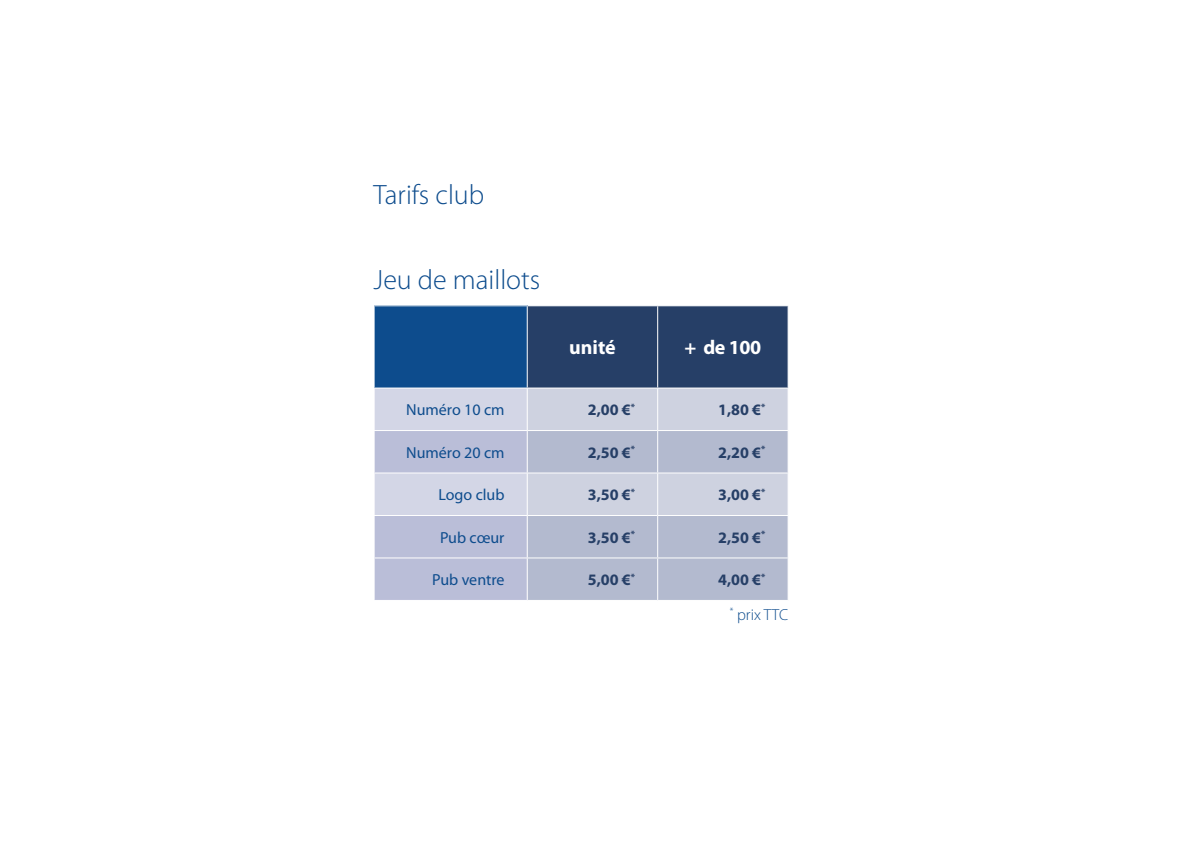
<style>
.page{position:relative;width:1191px;height:851px;background:#fff}
.page>*{position:absolute;margin:0;border:0;box-sizing:border-box;transform-origin:0 0}
.t1{font:300 28px "Myriad Pro";color:#0d4c8d}
.t2{font:700 20px "Myriad Pro";letter-spacing:-.005em;color:#fff}
.t3{font:700 16px "Myriad Pro";color:#263f67}
.t4{font:16px "Myriad Pro";color:#0d4c8d}
.t5{font:300 16px/34.6px "Myriad Pro";color:#0d4c8d}
.s1{font-weight:700;color:#263f67}
</style>
<div class="page">
<svg style="left:374px;top:306px;width:413px;height:294px;background:#7e91b1"></svg>
<svg style="left:528px;top:431px;width:259px;height:169px;background:#bac0d3"></svg>
<hr style="left:527px;top:306px;width:1px;height:81px;background:#fff">
<hr style="left:657px;top:306px;width:1px;height:81px;background:#fff">
<hr style="left:373px;top:387px;width:154px;height:1px;background:#fff">
<hr style="left:527px;top:387px;width:130px;height:1px;background:#fff">
<hr style="left:657px;top:387px;width:131px;height:1px;background:#fff">
<hr style="left:527px;top:388px;width:1px;height:42px;background:#fff">
<hr style="left:657px;top:388px;width:1px;height:42px;background:#fff">
<hr style="left:373px;top:430px;width:154px;height:1px;background:#fff">
<hr style="left:527px;top:430px;width:130px;height:1px;background:#fff">
<hr style="left:527px;top:431px;width:1px;height:41px;background:#fff">
<hr style="left:657px;top:430px;width:131px;height:1px;background:#fff">
<hr style="left:657px;top:431px;width:1px;height:41px;background:#fff">
<hr style="left:373px;top:472px;width:154px;height:1px;background:#fff">
<hr style="left:527px;top:472px;width:130px;height:1px;background:#fff">
<hr style="left:527px;top:473px;width:1px;height:42px;background:#fff">
<hr style="left:657px;top:472px;width:131px;height:1px;background:#fff">
<hr style="left:657px;top:473px;width:1px;height:42px;background:#fff">
<hr style="left:373px;top:515px;width:154px;height:1px;background:#fff">
<hr style="left:527px;top:515px;width:130px;height:1px;background:#fff">
<hr style="left:527px;top:516px;width:1px;height:41px;background:#fff">
<hr style="left:657px;top:515px;width:131px;height:1px;background:#fff">
<hr style="left:657px;top:516px;width:1px;height:41px;background:#fff">
<hr style="left:527px;top:558px;width:1px;height:42px;background:#fff">
<hr style="left:657px;top:558px;width:1px;height:42px;background:#fff">
<hr style="left:373px;top:557px;width:154px;height:1px;background:#fff">
<hr style="left:527px;top:557px;width:130px;height:1px;background:#fff">
<hr style="left:657px;top:557px;width:131px;height:1px;background:#fff">
<h1 class="t1" style="left:373px;top:177px;width:112px">Tarifs club</h1>
<h1 class="t1" style="left:373px;top:263px;width:168px">Jeu de maillots</h1>
<p class="t2" style="left:569px;top:334px;width:48px">unité</p>
<p class="t2" style="left:684px;top:334px;width:78px">+ de 100</p>
<p class="t4" style="left:406px;top:400px;width:100px">Numéro 10 cm</p>
<p class="t3" style="left:588px;top:399px;width:49px">2,00 €<sup>*</sup></p>
<p class="t3" style="left:718px;top:399px;width:49px">1,80 €<sup>*</sup></p>
<p class="t4" style="left:406px;top:442px;width:100px">Numéro 20 cm</p>
<p class="t3" style="left:588px;top:442px;width:49px">2,50 €<sup>*</sup></p>
<p class="t3" style="left:718px;top:442px;width:49px">2,20 €<sup>*</sup></p>
<p class="t4" style="left:438px;top:485px;width:68px">Logo club</p>
<p class="t3" style="left:588px;top:484px;width:49px">3,50 €<sup>*</sup></p>
<p class="t3" style="left:718px;top:484px;width:49px">3,00 €<sup>*</sup></p>
<p class="t4" style="left:440px;top:527px;width:66px">Pub cœur</p>
<p class="t3" style="left:588px;top:527px;width:49px">3,50 €<sup>*</sup></p>
<p class="t3" style="left:718px;top:527px;width:49px">2,50 €<sup>*</sup></p>
<p class="t4" style="left:432px;top:570px;width:74px">Pub ventre</p>
<p class="t3" style="left:588px;top:569px;width:49px">5,00 €<sup>*</sup></p>
<p class="t5" style="left:730px;top:562px;width:60px;text-indent:-12px"><span class="s1">4,00 €</span><sup>*<br></sup><sup>*</sup> prix TTC</p>
</div>
